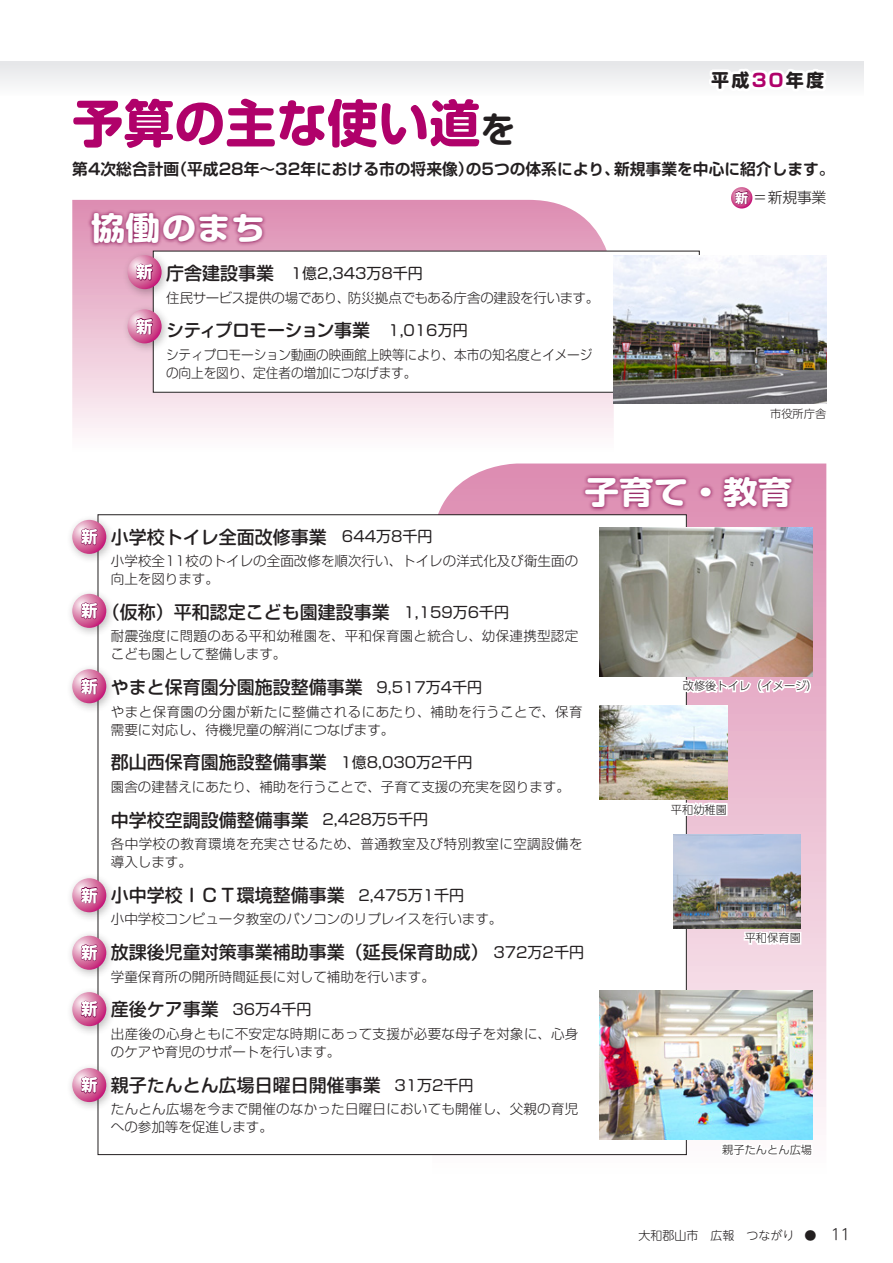
<style>
.page{position:relative;width:893px;height:1263px;background:#fff}
.page>*{position:absolute;margin:0;border:0;box-sizing:border-box;transform-origin:0 0}
.t1{font:700 51px "Soft Go Std";color:#b0016a}
.t2{font:700 31.5px "Soft Go Std";color:#fff;scale:1.1 1}
.t3{font:500 18px "Soft Go Std";color:#231f20}
.t4{font:500 18px "Soft Go Std";letter-spacing:-.04em;color:#231f20}
.t5{font:700 18px "Soft Go Std";letter-spacing:.13em;color:#231f20}
.t6{font:700 16.5px "UD Shin M Go Pr 6";color:#fff}
.t7{font:700 15.75px "Soft Go Std De";color:#231f20}
.t8{font:15px "Soft Go Std";color:#231f20}
.t9{font:300 14.85px "UD Shin Go Pr 6";color:#231f20}
.t10{font:300 13.5px/18px "Soft Go Std";letter-spacing:.02em;color:#231f20}
.t11{font:300 13.5px/18px "Soft Go Std";color:#231f20}
.t12{font:300 13.5px/18px "Soft Go Std";letter-spacing:.03em;color:#231f20}
.t13{font:300 13.5px/18px "Soft Go Std";color:#231f20;scale:.94 1}
.t14{font:300 13.5px "Soft Go Std";letter-spacing:-.02em;color:#231f20}
.t15{font:700 12.9px "UD Shin M Go Pr 6";color:#fff}
.t16{font:300 12px "UD Shin M Go Pr 6";color:#231f20}
.t17{font:300 11.25px "UD Shin Go Pr 6";color:#231f20}
.s1{font-family:"Soft Go Std De";font-size:36px;color:#231f20}
.s2{color:#b0016a}
.s3{font-weight:500;font-size:18px}
.s4{font-weight:400;font-size:15px}
.s5{font-size:15px}
</style>
<div class="page">
<div style="left:0;top:61px;width:863px;height:34px;background:#f0f0f1"></div>
<svg style="left:432px;top:463px;width:394px;height:693px;background:#e6b7cc"></svg>
<div style="left:98px;top:515px;width:588px;height:639px;background:#fff"></div>
<svg style="left:72px;top:200px;width:542px;height:234px"></svg>
<div style="left:153px;top:251px;width:546px;height:141px;background:#fff"></div>
<div style="left:122px;top:250px;width:50px;height:49px;background:#231f20;opacity:.3"></div>
<svg style="left:128px;top:255px;width:34px;height:34px"></svg>
<svg style="left:136px;top:263px;width:17px;height:18px"></svg>
<div style="left:122px;top:304px;width:50px;height:49px;background:#231f20;opacity:.3"></div>
<svg style="left:128px;top:309px;width:34px;height:34px"></svg>
<svg style="left:136px;top:318px;width:17px;height:17px"></svg>
<svg style="left:731px;top:187px;width:21px;height:22px"></svg>
<svg style="left:735px;top:191px;width:13px;height:14px"></svg>
<div style="left:87px;top:209px;width:180px;height:39px;background:#7b0046;opacity:.75"></div>
<div style="left:581px;top:472px;width:215px;height:40px;background:#7b0046;opacity:.75"></div>
<svg style="left:706px;top:69px;width:125px;height:26px"></svg>
<img style="left:614px;top:255px;width:212px;height:149px">
<svg style="left:668px;top:793px;width:62px;height:25px"></svg>
<svg style="left:742px;top:923px;width:61px;height:23px"></svg>
<img style="left:600px;top:706px;width:127px;height:93px">
<img style="left:673px;top:835px;width:128px;height:93px">
<div style="left:66px;top:514px;width:51px;height:50px;background:#231f20;opacity:.3"></div>
<svg style="left:72px;top:520px;width:34px;height:34px"></svg>
<svg style="left:80px;top:528px;width:18px;height:17px"></svg>
<div style="left:66px;top:588px;width:51px;height:50px;background:#231f20;opacity:.3"></div>
<svg style="left:72px;top:594px;width:34px;height:34px"></svg>
<svg style="left:80px;top:602px;width:18px;height:17px"></svg>
<div style="left:66px;top:664px;width:51px;height:49px;background:#231f20;opacity:.3"></div>
<svg style="left:72px;top:669px;width:34px;height:34px"></svg>
<svg style="left:80px;top:678px;width:18px;height:17px"></svg>
<div style="left:66px;top:873px;width:51px;height:49px;background:#231f20;opacity:.3"></div>
<svg style="left:72px;top:878px;width:34px;height:34px"></svg>
<svg style="left:80px;top:886px;width:18px;height:18px"></svg>
<div style="left:66px;top:930px;width:51px;height:50px;background:#231f20;opacity:.3"></div>
<svg style="left:72px;top:936px;width:34px;height:34px"></svg>
<svg style="left:80px;top:944px;width:18px;height:17px"></svg>
<div style="left:66px;top:986px;width:51px;height:50px;background:#231f20;opacity:.3"></div>
<svg style="left:72px;top:992px;width:34px;height:34px"></svg>
<svg style="left:80px;top:1000px;width:18px;height:18px"></svg>
<div style="left:66px;top:1062px;width:51px;height:50px;background:#231f20;opacity:.3"></div>
<svg style="left:72px;top:1068px;width:34px;height:34px"></svg>
<svg style="left:80px;top:1076px;width:18px;height:18px"></svg>
<svg style="left:680px;top:676px;width:106px;height:19px"></svg>
<div style="left:783px;top:684px;width:13px;height:4px;border:3px solid #fff"></div>
<svg style="left:792px;top:676px;width:20px;height:20px"></svg>
<svg style="left:718px;top:1139px;width:97px;height:17px"></svg>
<img style="left:600px;top:527px;width:212px;height:149px">
<img style="left:600px;top:991px;width:212px;height:149px">
<p class="t1" style="left:72px;top:87px;width:445px">予算の主な使い道<span class="s1">を</span></p>
<p class="t5" style="left:711px;top:67px;width:114px">平成<span class="s2">30</span>年度</p>
<p class="t7" style="left:72px;top:158px;width:764px">第4次総合計画（平成28年～32年における市の将来像）の5つの体系により、新規事業を中心に紹介します。</p>
<p class="t2" style="left:91px;top:206px;width:161px">協働のまち</p>
<p class="t6" style="left:136px;top:258px;width:18px">新</p>
<p class="t6" style="left:136px;top:312px;width:18px">新</p>
<p class="t8" style="left:166px;top:262px;width:258px"><span class="s3">庁舎建設事業</span> 1億2,343万8千円</p>
<p class="t14" style="left:166px;top:288px;width:435px">住民サービス提供の場であり、防災拠点でもある庁舎の建設を行います。</p>
<p class="t4" style="left:166px;top:317px;width:303px">シティプロモーション事業　<span class="s4">1,016万円</span></p>
<p class="t13" style="left:166px;top:344px;width:455px">シティプロモーション動画の映画館上映等により、本市の知名度とイメージの向上を図り、定住者の増加につなげます。</p>
<p class="t15" style="left:735px;top:187px;width:14px">新</p>
<p class="t9" style="left:754px;top:186px;width:73px">=新規事業</p>
<p class="t17" style="left:770px;top:405px;width:58px">市役所庁舎</p>
<p class="t6" style="left:81px;top:522px;width:18px">新</p>
<p class="t6" style="left:81px;top:596px;width:18px">新</p>
<p class="t6" style="left:81px;top:672px;width:18px">新</p>
<p class="t6" style="left:81px;top:881px;width:18px">新</p>
<p class="t6" style="left:81px;top:938px;width:18px">新</p>
<p class="t6" style="left:81px;top:995px;width:18px">新</p>
<p class="t6" style="left:81px;top:1071px;width:18px">新</p>
<p class="t2" style="left:584px;top:470px;width:190px">子育て・教育</p>
<p class="t3" style="left:111px;top:524px;width:323px">小学校トイレ全面改修事業<span class="s4">　644万8千円</span></p>
<p class="t11" style="left:111px;top:551px;width:469px">小学校全11校のトイレの全面改修を順次行い、トイレの洋式化及び衛生面の向上を図ります。</p>
<p class="t3" style="left:102px;top:599px;width:409px">（仮称）平和認定こども園建設事業 <span class="s4">1,159万6千円</span></p>
<p class="t10" style="left:111px;top:626px;width:469px">耐震強度に問題のある平和幼稚園を、平和保育園と統合し、幼保連携型認定こども園として整備します。</p>
<p class="t3" style="left:111px;top:674px;width:373px">やまと保育園分園施設整備事業 <span class="s4">9,517万4千円</span></p>
<p class="t12" style="left:111px;top:701px;width:473px">やまと保育園の分園が新たに整備されるにあたり、補助を行うことで、保育需要に対応し、待機児童の解消につなげます。</p>
<p class="t3" style="left:111px;top:750px;width:363px">郡山西保育園施設整備事業 <span class="s4">1億8,030万2千円</span></p>
<p class="t11" style="left:111px;top:777px;width:461px">園舎の建替えにあたり、補助を行うことで、子育て支援の充実を図ります。</p>
<p class="t3" style="left:111px;top:807px;width:319px">中学校空調設備整備事業 <span class="s4">2,428万5千円</span></p>
<p class="t12" style="left:111px;top:834px;width:473px">各中学校の教育環境を充実させるため、普通教室及び特別教室に空調設備を導入します。</p>
<p class="t3" style="left:111px;top:882px;width:355px">小中学校ＩＣＴ環境整備事業 <span class="s4">2,475万1千円</span></p>
<p class="t11" style="left:111px;top:909px;width:393px">小中学校コンピュータ教室のパソコンのリプレイスを行います。</p>
<p class="t3" style="left:111px;top:939px;width:475px">放課後児童対策事業補助事業（延長保育助成） <span class="s4">372万2千円</span></p>
<p class="t11" style="left:111px;top:966px;width:326px">学童保育所の開所時間延長に対して補助を行います。</p>
<p class="t3" style="left:111px;top:997px;width:202px">産後ケア事業 <span class="s4">36万4千円</span></p>
<p class="t10" style="left:111px;top:1024px;width:469px">出産後の心身ともに不安定な時期にあって支援が必要な母子を対象に、心身のケアや育児のサポートを行います。</p>
<p class="t3" style="left:111px;top:1072px;width:364px">親子たんとん広場日曜日開催事業 <span class="s4">31万2千円</span></p>
<p class="t10" style="left:111px;top:1099px;width:469px">たんとん広場を今まで開催のなかった日曜日においても開催し、父親の育児への参加等を促進します。</p>
<p class="t17" style="left:683px;top:677px;width:136px">改修後トイレ（イメージ）</p>
<p class="t17" style="left:671px;top:800px;width:58px">平和幼稚園</p>
<p class="t17" style="left:745px;top:929px;width:58px">平和保育園</p>
<p class="t17" style="left:722px;top:1140px;width:91px">親子たんとん広場</p>
<p class="t16" style="left:638px;top:1226px;width:214px">大和郡山市 広報　つながり ● <span class="s5">11</span></p>
</div>
